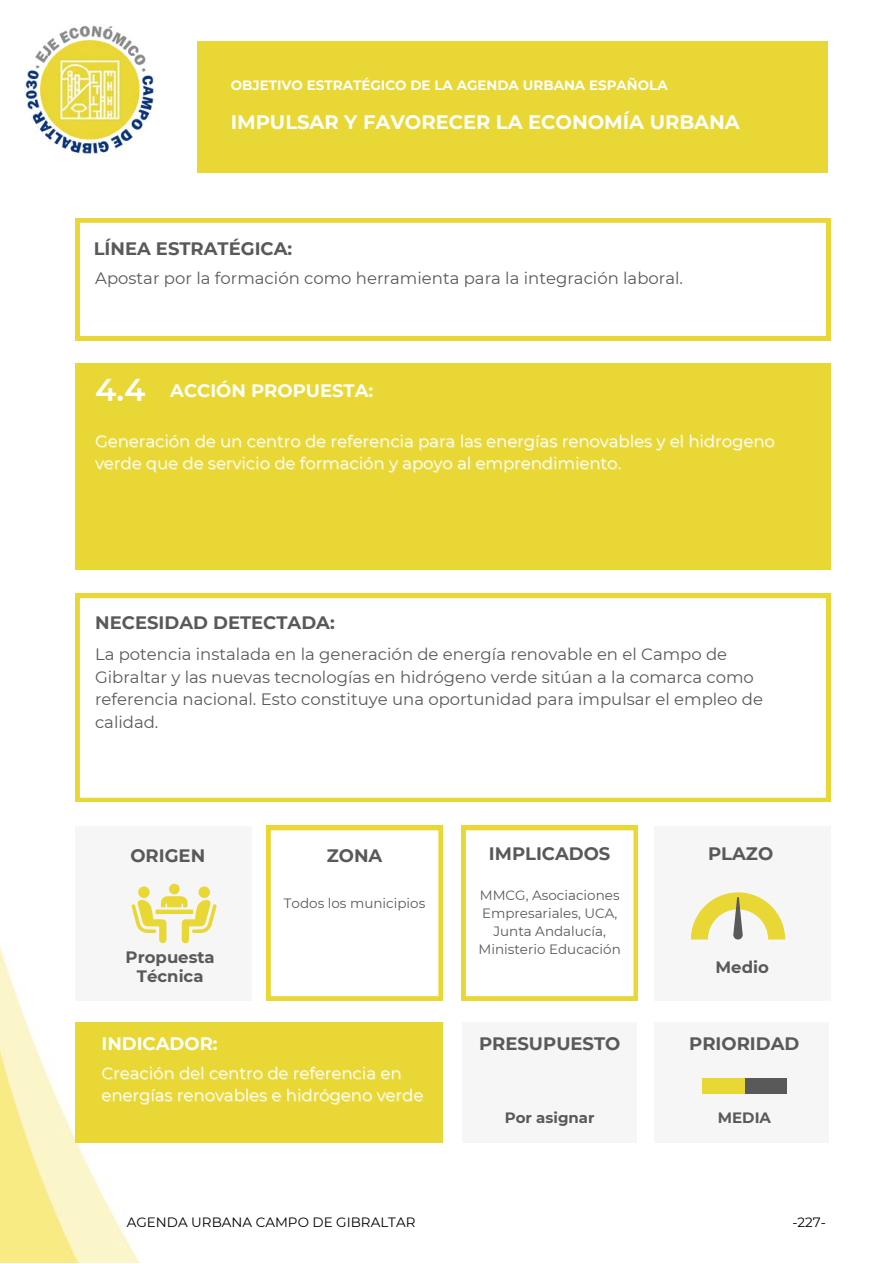
<style>
.page{position:relative;width:893px;height:1264px;background:#fff}
.page>*{position:absolute;margin:0;border:0;box-sizing:border-box;transform-origin:0 0}
.t1{font:600 31.5px "Montserrat";color:#fff}
.t2{font:700 19.5px "Montserrat";color:#fff}
.t3{font:700 18px "Montserrat";color:#595959}
.t4{font:700 18px "Montserrat";color:#fff}
.t5{font:16.5px/22.5px "Montserrat";color:#595959}
.t6{font:16.5px/22.5px "Montserrat";color:#fff}
.t7{font:700 16.5px/19px "Montserrat";color:#595959;text-align:center}
.t8{font:700 15px "Montserrat";color:#595959}
.t9{font:13.5px/18px "Montserrat";color:#595959;text-align:center}
.t10{font:700 13.5px "Montserrat";color:#fff}
.t11{font:13.5px "Montserrat";color:#000}
</style>
<div class="page">
<div style="left:197px;top:41px;width:630px;height:132px;background:#e9d735"></div>
<img style="left:0;top:635px;width:831px;height:627px">
<div style="left:75px;top:363px;width:755px;height:207px;background:#e9d735"></div>
<svg style="left:75px;top:218px;width:755px;height:122px"></svg>
<svg style="left:75px;top:593px;width:755px;height:208px"></svg>
<div style="left:75px;top:825px;width:176px;height:175px;background:#f6f6f6"></div>
<div style="left:653px;top:825px;width:177px;height:175px;background:#f6f6f6"></div>
<svg style="left:691px;top:892px;width:94px;height:47px"></svg>
<div style="left:75px;top:1022px;width:368px;height:120px;background:#e9d735"></div>
<div style="left:462px;top:1022px;width:175px;height:120px;background:#f6f6f6"></div>
<div style="left:653px;top:1022px;width:175px;height:120px;background:#f6f6f6"></div>
<div style="left:702px;top:1078px;width:84px;height:15px;background:#595959"></div>
<div style="left:702px;top:1078px;width:42px;height:15px;background:#e9d735"></div>
<svg style="left:461px;top:825px;width:177px;height:175px"></svg>
<svg style="left:266px;top:825px;width:177px;height:175px"></svg>
<img style="left:24px;top:24px;width:131px;height:131px">
<svg style="left:131px;top:896px;width:86px;height:47px"></svg>
<div style="left:198px;top:886px;width:12px;height:12px;background:#e9d735;border-radius:50%"></div>
<div style="left:138px;top:886px;width:12px;height:12px;background:#e9d735;border-radius:50%"></div>
<div style="left:169px;top:883px;width:11px;height:11px;background:#e9d735;border-radius:50%"></div>
<p class="t10" style="left:231px;top:77px;width:438px">OBJETIVO ESTRATÉGICO DE LA AGENDA URBANA ESPAÑOLA</p>
<p class="t2" style="left:231px;top:110px;width:510px">IMPULSAR Y FAVORECER LA ECONOMÍA URBANA</p>
<p class="t3" style="left:94px;top:237px;width:200px">LÍNEA ESTRATÉGICA:</p>
<p class="t5" style="left:95px;top:266px;width:589px">Apostar por la formación como herramienta para la integración laboral.</p>
<h1 class="t1" style="left:95px;top:370px;width:52px">4.4</h1>
<p class="t4" style="left:170px;top:380px;width:204px">ACCIÓN PROPUESTA:</p>
<p class="t6" style="left:95px;top:429px;width:681px">Generación de un centro de referencia para las energías renovables y el hidrogeno verde que de servicio de formación y apoyo al emprendimiento.</p>
<p class="t3" style="left:95px;top:611px;width:241px">NECESIDAD DETECTADA:</p>
<p class="t5" style="left:95px;top:643px;width:669px">La potencia instalada en la generación de energía renovable en el Campo de Gibraltar y las nuevas tecnologías en hidrógeno verde sitúan a la comarca como referencia nacional. Esto constituye una oportunidad para impulsar el empleo de calidad.</p>
<p class="t3" style="left:130px;top:844px;width:76px">ORIGEN</p>
<p class="t7" style="left:126px;top:947px;width:91px">Propuesta<br>Técnica</p>
<p class="t3" style="left:327px;top:844px;width:57px">ZONA</p>
<p class="t3" style="left:489px;top:842px;width:123px">IMPLICADOS</p>
<p class="t3" style="left:708px;top:842px;width:67px">PLAZO</p>
<p class="t9" style="left:284px;top:893px;width:143px">Todos los municipios</p>
<p class="t9" style="left:478px;top:886px;width:144px">MMCG, Asociaciones<br>Empresariales, UCA,<br>Junta Andalucía,<br>Ministerio Educación</p>
<p class="t7" style="left:715px;top:957px;width:55px">Medio</p>
<p class="t4" style="left:101px;top:1032px;width:118px">INDICADOR:</p>
<p class="t6" style="left:101px;top:1061px;width:323px">Creación del centro de referencia en energías renovables e hidrógeno verde</p>
<p class="t3" style="left:479px;top:1032px;width:143px">PRESUPUESTO</p>
<p class="t8" style="left:504px;top:1108px;width:91px">Por asignar</p>
<p class="t3" style="left:689px;top:1032px;width:112px">PRIORIDAD</p>
<p class="t8" style="left:717px;top:1108px;width:55px">MEDIA</p>
<p class="t11" style="left:127px;top:1213px;width:290px">AGENDA URBANA CAMPO DE GIBRALTAR</p>
<p class="t11" style="left:792px;top:1213px;width:35px">-227-</p>
</div>
